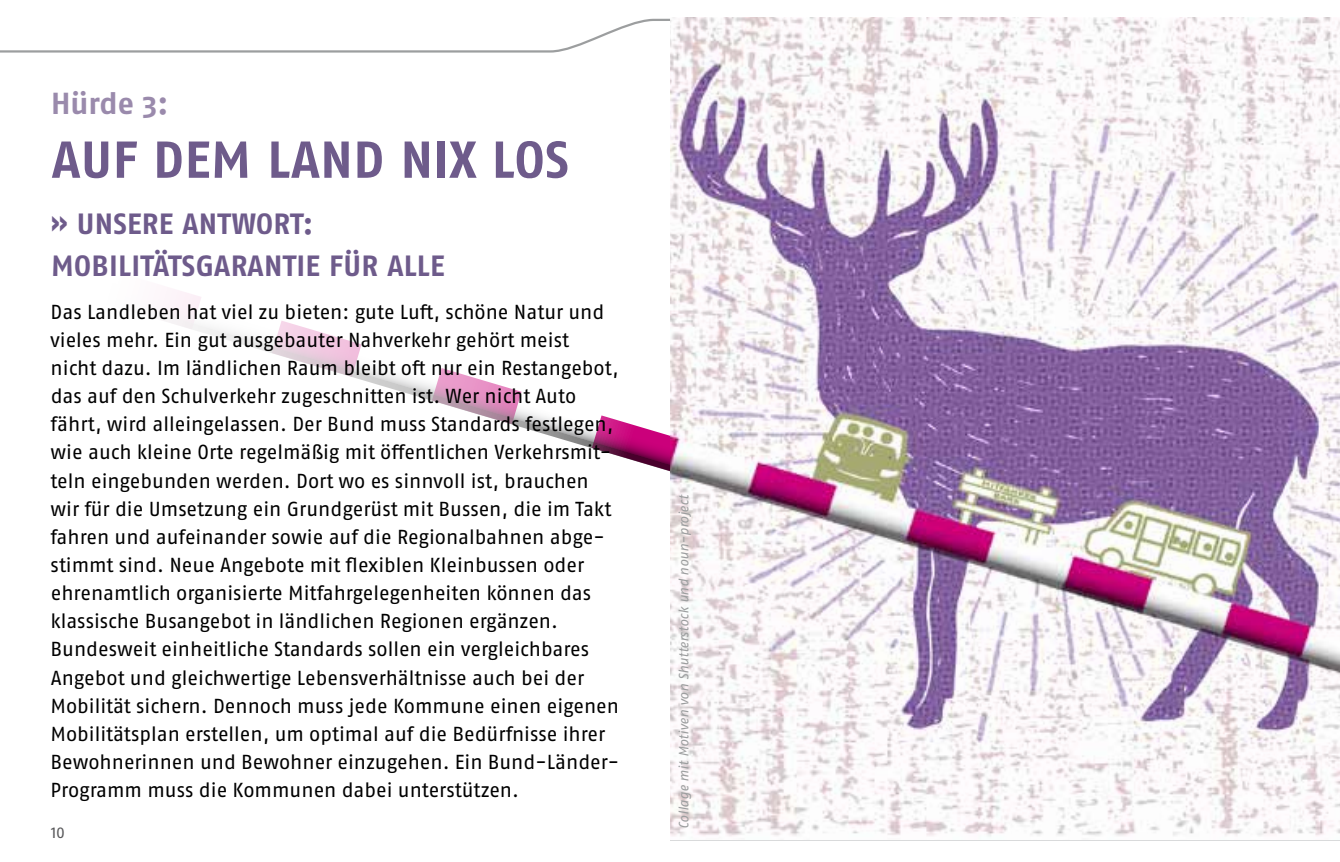
<style>
.page{position:relative;width:1340px;height:862px;background:#fff}
.page>*{position:absolute;margin:0;border:0;box-sizing:border-box;transform-origin:0 0}
.t1{font:700 51.75px "Fago OT";letter-spacing:.01em;color:#6e5b8b}
.t2{font:700 30.38px "Fago OT";letter-spacing:-.005em;color:#9a8aac}
.t3{font:700 29.25px/42.1px "Fago OT";letter-spacing:.01em;color:#6e5b8b}
.t4{font:20.25px/28.1px "Fago OT";color:#000}
.t5{font:15.75px "Fago OT";color:#58585a}
.t6{font:italic 13.5px "Fago OT";color:#9c9e9f}
</style>
<div class="page">
<svg style="left:0;top:18px;width:670px;height:35px"></svg>
<svg style="left:163px;top:289px;width:507px;height:182px"></svg>
<img style="left:670px;top:18px;width:669px;height:819px">
<h2 class="t2" style="left:51px;top:85px;width:119px">Hürde 3:</h2>
<h1 class="t1" style="left:52px;top:128px;width:518px">AUF DEM LAND NIX LOS</h1>
<h3 class="t3" style="left:50px;top:203px;width:395px">» UNSERE ANTWORT:<br>MOBILITÄTSGARANTIE FÜR ALLE</h3>
<p class="t4" style="left:50px;top:297px;width:570px">Das Landleben hat viel zu bieten: gute Luft, schöne Natur und vieles mehr. Ein gut ausgebauter Nahverkehr gehört meist nicht dazu. Im ländlichen Raum bleibt oft nur ein Restangebot, das auf den Schulverkehr zugeschnitten ist. Wer nicht Auto fährt, wird alleingelassen. Der Bund muss Standards festlegen, wie auch kleine Orte regelmäßig mit öffentlichen Verkehrsmit&shy;teln eingebunden werden. Dort wo es sinnvoll ist, brauchen wir für die Umsetzung ein Grundgerüst mit Bussen, die im Takt fahren und aufeinander sowie auf die Regionalbahnen abge&shy;stimmt sind. Neue Angebote mit flexiblen Kleinbussen oder ehrenamtlich organisierte Mitfahrgelegenheiten können das klassische Busangebot in ländlichen Regionen ergänzen.<br>Bundesweit einheitliche Standards sollen ein vergleichbares Angebot und gleichwertige Lebensverhältnisse auch bei der Mobilität sichern. Dennoch muss jede Kommune einen eigenen Mobilitätsplan erstellen, um optimal auf die Bedürfnisse ihrer Bewohnerinnen und Bewohner einzugehen. Ein Bund-Länder-Programm muss die Kommunen dabei unterstützen.</p>
<p class="t5" style="left:51px;top:823px;width:16px">10</p>
<p class="t6" style="left:675px;top:828px;width:335px;rotate:-90deg">Collage mit Motiven von Shutterstock und noun-project</p>
</div>
